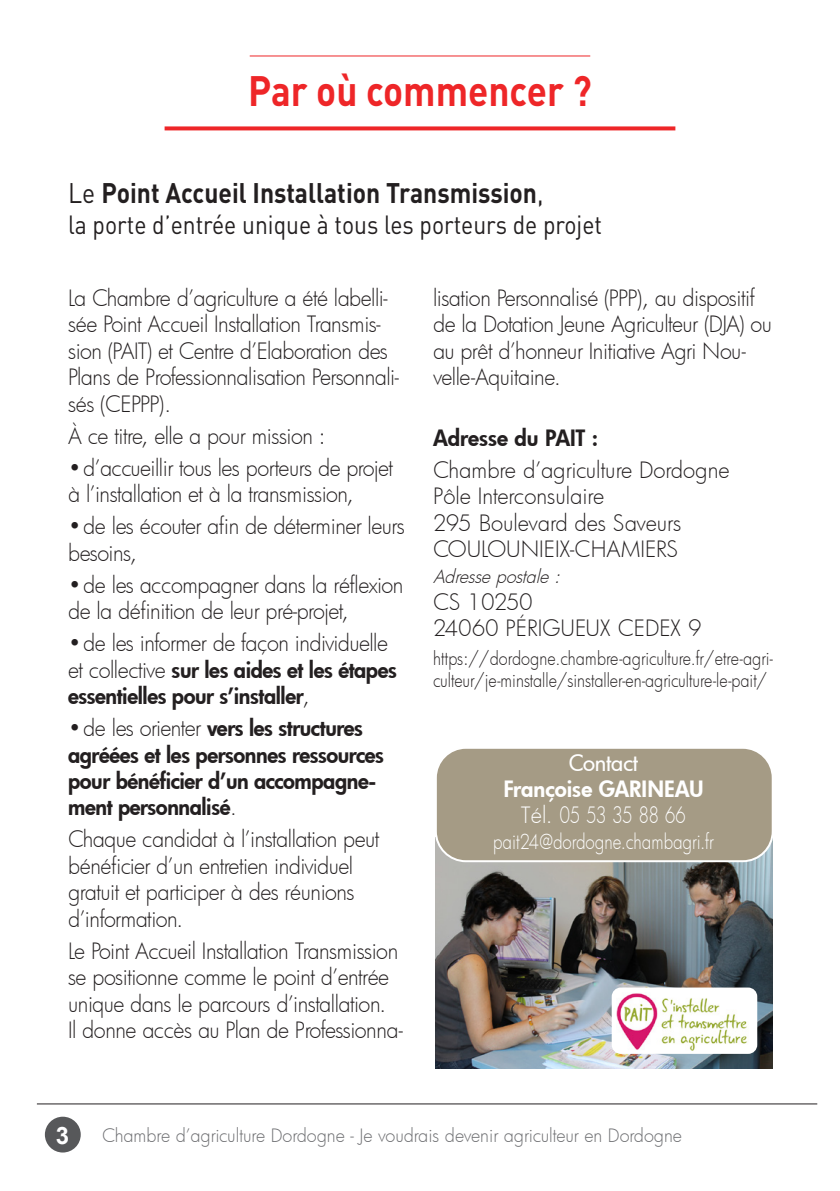
<style>
.page{position:relative;width:840px;height:1191px;background:#fff}
.page>*{position:absolute;margin:0;border:0;box-sizing:border-box;transform-origin:0 0}
.t1{font:700 42px "DIN Pro";color:#ee2628;scale:.88 1}
.t2{font:700 28px "DIN Pro";color:#231f20;scale:.88 1}
.t3{font:26px "DIN Pro";color:#231f20;scale:.88 1}
.t4{font:700 24px "Arial";color:#fff}
.t5{font:300 22px/26.4px "Futura";letter-spacing:-.02em;color:#231f20}
.t6{font:800 22px/26.4px "Futura";letter-spacing:-.02em;color:#231f20}
.t7{font:300 22px/26.4px "Futura";color:#231f20}
.t8{font:800 22px/26.4px "Futura";color:#fff;text-align:center}
.t9{font:800 22px "Futura";color:#231f20}
.t10{font:300 22px "Futura";letter-spacing:-.025em;color:#fff}
.t11{font:300 20px "Futura";color:#fff;scale:.85 1}
.t12{font:300 18px/21.6px "Futura";color:#231f20;scale:.9 1}
.t13{font:300 18px "Futura";letter-spacing:-.005em;color:#6c6d70}
.t14{font:italic 300 18px "Futura";color:#231f20}
.s1{font-weight:400}
.s2{font-weight:300}
.s3{font-weight:500}
</style>
<div class="page">
<div style="left:45px;top:1116px;width:36px;height:36px;background:#57585a;border-radius:50%"></div>
<hr style="left:37px;top:1103px;width:779px;height:1px;background:#231f20">
<img style="left:435px;top:841px;width:337px;height:227px">
<div style="left:435px;top:748px;width:337px;height:113px;background:#a59b85;border-radius:30px"></div>
<div style="left:434px;top:747px;width:339px;height:115px;border:2px solid #fff;border-radius:30px"></div>
<div style="left:611px;top:987px;width:145px;height:66px;background:#fff;border-radius:9px"></div>
<img style="left:616px;top:993px;width:131px;height:57px">
<hr style="left:249px;top:55px;width:341px;height:1px;background:#ee2628">
<svg style="left:164px;top:126px;width:511px;height:4px;background:#ef3d3f"></svg>
<p class="t1" style="left:248px;top:62px;width:391px">Par où commencer ?</p>
<p class="t2" style="left:68px;top:174px;width:541px"><span class="s1">Le</span> Point Accueil Installation Transmission<span class="s1">,</span></p>
<p class="t3" style="left:68px;top:207px;width:608px">la porte d’entrée unique à tous les porteurs de projet</p>
<p class="t5" style="left:68px;top:284px;width:332px">La Chambre d’agriculture a été labelli&shy;sée Point Accueil Installation Transmis&shy;sion (PAIT) et Centre d’Elaboration des Plans de Professionnalisation Personnali&shy;sés (CEPPP).</p>
<p class="t5" style="left:68px;top:422px;width:259px">À ce titre, elle a pour mission :</p>
<p class="t5" style="left:68px;top:454px;width:326px">•d’accueillir tous les porteurs de projet à l’installation et à la transmission,</p>
<p class="t5" style="left:68px;top:512px;width:338px">•de les écouter afin de déterminer leurs besoins,</p>
<p class="t5" style="left:68px;top:571px;width:336px">•de les accompagner dans la réflexion de la définition de leur pré-projet,</p>
<p class="t6" style="left:68px;top:629px;width:330px"><span class="s2">•de les informer de façon individuelle et collective</span> sur les aides et les étapes essentielles pour s’installer<span class="s2">,</span></p>
<p class="t6" style="left:68px;top:714px;width:317px"><span class="s2">•de les orienter</span> vers les structures agréées et les personnes ressources pour bénéficier d’un accompagne&shy;ment personnalisé<span class="s2">.</span></p>
<p class="t5" style="left:68px;top:825px;width:312px">Chaque candidat à l’installation peut bénéficier d’un entretien individuel gratuit et participer à des réunions d’information.</p>
<p class="t5" style="left:68px;top:937px;width:336px">Le Point Accueil Installation Transmission se positionne comme le point d’entrée unique dans le parcours d’installation.<br>Il donne accès au Plan de Professionna-</p>
<p class="t5" style="left:433px;top:284px;width:340px">lisation Personnalisé (PPP), au dispositif de la Dotation Jeune Agriculteur (DJA) ou au prêt d’honneur Initiative Agri Nou&shy;velle-Aquitaine.</p>
<p class="t9" style="left:433px;top:422px;width:167px">Adresse du PAIT :</p>
<p class="t5" style="left:433px;top:456px;width:298px">Chambre d’agriculture Dordogne</p>
<p class="t7" style="left:433px;top:482px;width:173px">Pôle Interconsulaire</p>
<p class="t7" style="left:433px;top:509px;width:250px">295 Boulevard des Saveurs<br>COULOUNIEIX-CHAMIERS</p>
<p class="t14" style="left:433px;top:564px;width:133px">Adressepostale:</p>
<p class="t5" style="left:433px;top:588px;width:101px">CS 10250</p>
<p class="t7" style="left:433px;top:614px;width:270px">24060 PÉRIGUEUX CEDEX 9</p>
<p class="t12" style="left:433px;top:647px;width:379px">https://dordogne.chambre-agriculture.fr/etre-agri&shy;culteur/je-minstalle/sinstaller-en-agriculture-le-pait/</p>
<p class="t8" style="left:503px;top:749px;width:201px"><span class="s3">Contact<br></span>Françoise GARINEAU</p>
<p class="t10" style="left:520px;top:800px;width:166px">Tél. 05 53 35 88 66</p>
<p class="t11" style="left:493px;top:828px;width:261px">pait24@dordogne.chambagri.fr</p>
<p class="t4" style="left:56px;top:1118px;width:15px">3</p>
<p class="t13" style="left:102px;top:1123px;width:581px">Chambre d’agriculture Dordogne - Je voudrais devenir agriculteur en Dordogne</p>
</div>
